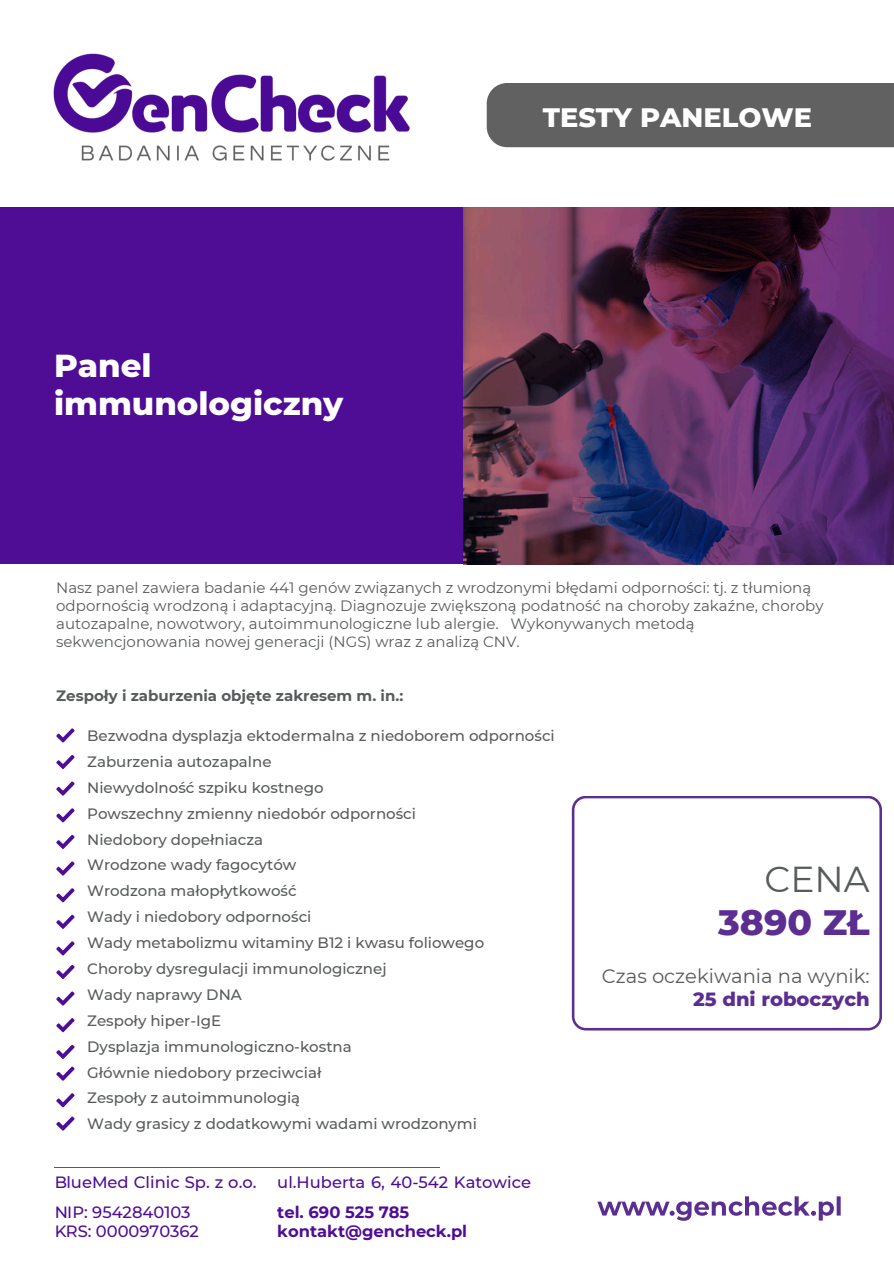
<style>
.page{position:relative;width:894px;height:1264px;background:#fff}
.page>*{position:absolute;margin:0;border:0;box-sizing:border-box;transform-origin:0 0}
.t1{font:800 36px "Montserrat";color:#5c2e91}
.t2{font:36px "Montserrat";color:#585b5c}
.t3{font:800 32.4px/38.2px "Montserrat";color:#fff}
.t4{font:800 27.15px "Montserrat";color:#fff}
.t5{font:19.5px "Montserrat";color:#585b5c}
.t6{font:800 19.5px "Montserrat";color:#5c2e91}
.t7{font:500 16.35px/29.8px "Montserrat";color:#4f0d96}
.t8{font:700 16.35px/19px "Montserrat";color:#4f0d96}
.t9{font:500 15px/26px "Montserrat";color:#585b5c}
.t10{font:15px/18px "Montserrat";color:#585b5c}
.t11{font:700 15px "Montserrat";color:#585b5c}
</style>
<div class="page">
<div style="left:0;top:207px;width:474px;height:357px;background:#4f0d96"></div>
<img style="left:464px;top:207px;width:429px;height:357px">
<hr style="left:54px;top:1167px;width:385px;height:1px;background:#585b5c">
<img style="left:53px;top:53px;width:357px;height:108px">
<div style="left:486px;top:83px;width:407px;height:64px;background:#616161"></div>
<svg style="left:597px;top:1196px;width:243px;height:24px"></svg>
<svg style="left:56px;top:755px;width:19px;height:14px"></svg>
<svg style="left:56px;top:834px;width:19px;height:15px"></svg>
<svg style="left:56px;top:914px;width:19px;height:14px"></svg>
<svg style="left:56px;top:991px;width:19px;height:14px"></svg>
<svg style="left:56px;top:1066px;width:19px;height:14px"></svg>
<svg style="left:56px;top:781px;width:19px;height:14px"></svg>
<svg style="left:56px;top:861px;width:19px;height:14px"></svg>
<svg style="left:56px;top:941px;width:19px;height:14px"></svg>
<svg style="left:56px;top:1018px;width:19px;height:14px"></svg>
<svg style="left:56px;top:1093px;width:19px;height:14px"></svg>
<svg style="left:56px;top:1116px;width:19px;height:14px"></svg>
<svg style="left:56px;top:728px;width:19px;height:14px"></svg>
<svg style="left:56px;top:808px;width:19px;height:14px"></svg>
<svg style="left:56px;top:888px;width:19px;height:14px"></svg>
<svg style="left:56px;top:965px;width:19px;height:14px"></svg>
<svg style="left:56px;top:1044px;width:19px;height:14px"></svg>
<h2 class="t3" style="left:54px;top:346px;width:291px">Panel immunologiczny</h2>
<h3 class="t4" style="left:542px;top:100px;width:271px">TESTY PANELOWE</h3>
<p class="t10" style="left:56px;top:578px;width:768px">Nasz panel zawiera badanie 441 genów związanych z wrodzonymi błędami odporności: tj. z tłumioną odpornością wrodzoną i adaptacyjną. Diagnozuje zwiększoną podatność na choroby zakaźne, choroby autozapalne, nowotwory, autoimmunologiczne lub alergie. Wykonywanych metodą sekwencjonowania nowej generacji (NGS) wraz z analizą CNV.</p>
<p class="t11" style="left:56px;top:686px;width:348px">Zespoły i zaburzenia objęte zakresem m. in.:</p>
<p class="t9" style="left:87px;top:722px;width:469px">Bezwodna dysplazja ektodermalna z niedoborem odporności<br>Zaburzenia autozapalne<br>Niewydolność szpiku kostnego<br>Powszechny zmienny niedobór odporności<br>Niedobory dopełniacza<br>Wrodzone wady fagocytów<br>Wrodzona małopłytkowość<br>Wady i niedobory odporności<br>Wady metabolizmu witaminy B12 i kwasu foliowego<br>Choroby dysregulacji immunologicznej<br>Wady naprawy DNA<br>Zespoły hiper-IgE<br>Dysplazja immunologiczno-kostna<br>Głównie niedobory przeciwciał<br>Zespoły z autoimmunologią<br>Wady grasicy z dodatkowymi wadami wrodzonymi</p>
<p class="t7" style="left:54px;top:1167px;width:204px">BlueMed Clinic Sp. z o.o.<br>NIP: 9542840103</p>
<p class="t7" style="left:54px;top:1216px;width:146px">KRS: 0000970362</p>
<p class="t7" style="left:277px;top:1167px;width:255px">ul.Huberta 6, 40-542 Katowice</p>
<p class="t8" style="left:277px;top:1202px;width:191px">tel. 690 525 785 kontakt@gencheck.pl</p>
<h1 class="t2" style="left:764px;top:857px;width:107px">CENA</h1>
<h1 class="t1" style="left:718px;top:900px;width:153px">3890 ZŁ</h1>
<h3 class="t5" style="left:601px;top:964px;width:269px">Czas oczekiwania na wynik:</h3>
<h3 class="t6" style="left:693px;top:986px;width:178px">25 dni roboczych</h3>
</div>
